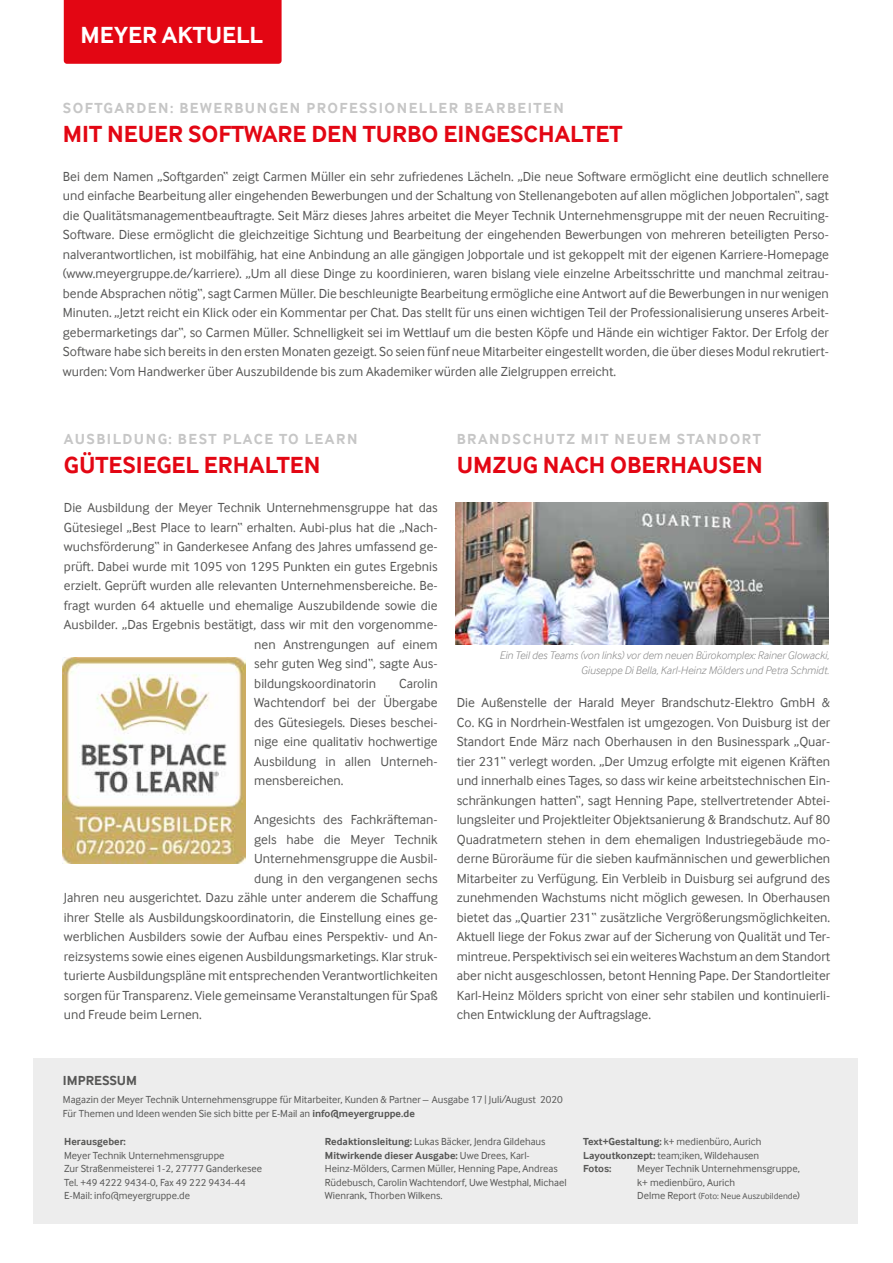
<style>
.page{position:relative;width:893px;height:1263px;background:#fff}
.page>*{position:absolute;margin:0;border:0;box-sizing:border-box;transform-origin:0 0}
.t1{font:700 24px "Inter Face";color:#e30613}
.t2{font:700 24px "Inter Face";color:#fff}
.t3{font:700 15px "Inter Face";letter-spacing:.1em;color:#c6c6c6}
.t4{font:13.5px/19.5px "Inter Face";color:#575756;text-align:justify}
.t5{font:700 13.5px "Inter Face";color:#575756}
.t6{font:italic 300 11.25px/15px "Inter Face";color:#878787;text-align:right}
.t7{font:10.5px/13.5px "Inter Face";color:#575756}
.t8{font:700 10.5px "Inter Face";color:#575756}
.t9{font:9px "Inter Face";color:#575756}
.s1{font-weight:700}
.s2{font-size:10.5px}
</style>
<div class="page">
<div style="left:64px;top:0;width:218px;height:64px;background:#e30613"></div>
<div style="left:33px;top:1058px;width:824px;height:166px;background:#ededed"></div>
<img style="left:63px;top:658px;width:183px;height:206px">
<img style="left:455px;top:503px;width:374px;height:141px">
<h1 class="t2" style="left:81px;top:21px;width:184px">MEYER AKTUELL</h1>
<p class="t3" style="left:63px;top:99px;width:503px">SOFTGARDEN: BEWERBUNGEN PROFESSIONELLER BEARBEITEN</p>
<h1 class="t1" style="left:63px;top:120px;width:561px">MIT NEUER SOFTWARE DEN TURBO EINGESCHALTET</h1>
<p class="t4" style="left:63px;top:166px;width:767px">Bei dem Namen „Softgarden“ zeigt Carmen Müller ein sehr zufriedenes Lächeln. „Die neue Software ermöglicht eine deutlich schnellere und einfache Bearbeitung aller eingehenden Bewerbungen und der Schaltung von Stellenangeboten auf allen möglichen Jobportalen“, sagt die Qualitätsmanagementbeauftragte. Seit März dieses Jahres arbeitet die Meyer Technik Unternehmensgruppe mit der neuen Recruiting-Software. Diese ermöglicht die gleichzeitige Sichtung und Bearbeitung der eingehenden Bewerbungen von mehreren beteiligten Perso&shy;nalverantwortlichen, ist mobilfähig, hat eine Anbindung an alle gängigen Jobportale und ist gekoppelt mit der eigenen Karriere-Homepage (www.meyergruppe.de/karriere). „Um all diese Dinge zu koordinieren, waren bislang viele einzelne Arbeitsschritte und manchmal zeitrau&shy;bende Absprachen nötig“, sagt Carmen Müller. Die beschleunigte Bearbeitung ermögliche eine Antwort auf die Bewerbungen in nur wenigen Minuten. „Jetzt reicht ein Klick oder ein Kommentar per Chat. Das stellt für uns einen wichtigen Teil der Professionalisierung unseres Arbeit&shy;gebermarketings dar“, so Carmen Müller. Schnelligkeit sei im Wettlauf um die besten Köpfe und Hände ein wichtiger Faktor. Der Erfolg der Software habe sich bereits in den ersten Monaten gezeigt. So seien fünf neue Mitarbeiter eingestellt worden, die über dieses Modul rekrutiert&shy;wurden: Vom Handwerker über Auszubildende bis zum Akademiker würden alle Zielgruppen erreicht.</p>
<p class="t3" style="left:64px;top:431px;width:295px">AUSBILDUNG: BEST PLACE TO LEARN</p>
<h1 class="t1" style="left:64px;top:451px;width:258px">GÜTESIEGEL ERHALTEN</h1>
<p class="t4" style="left:64px;top:498px;width:375px">Die Ausbildung der Meyer Technik Unternehmensgruppe hat das</p>
<p class="t4" style="left:64px;top:517px;width:375px">Gütesiegel „Best Place to learn“ erhalten. Aubi-plus hat die „Nach-</p>
<p class="t4" style="left:64px;top:537px;width:375px">wuchsförderung“ in Ganderkesee Anfang des Jahres umfassend ge-</p>
<p class="t4" style="left:64px;top:556px;width:375px">prüft. Dabei wurde mit 1095 von 1295 Punkten ein gutes Ergebnis</p>
<p class="t4" style="left:64px;top:576px;width:375px">erzielt. Geprüft wurden alle relevanten Unternehmensbereiche. Be-</p>
<p class="t4" style="left:64px;top:595px;width:375px">fragt wurden 64 aktuelle und ehemalige Auszubildende sowie die</p>
<p class="t4" style="left:64px;top:615px;width:375px">Ausbilder. „Das Ergebnis bestätigt, dass wir mit den vorgenomme-</p>
<p class="t4" style="left:254px;top:634px;width:185px">nen Anstrengungen auf einem</p>
<p class="t4" style="left:254px;top:654px;width:185px">sehr guten Weg sind“, sagte Aus-</p>
<p class="t4" style="left:254px;top:673px;width:123px">bildungskoordinatorin</p>
<p class="t4" style="left:254px;top:673px;width:185px;text-indent:145px">Carolin Wachtendorf bei der Übergabe des Gütesiegels. Dieses beschei&shy;nige eine qualitativ hochwertige Ausbildung in allen Unterneh&shy;mensbereichen.</p>
<p class="t4" style="left:254px;top:810px;width:185px">Angesichts des Fachkräfteman-</p>
<p class="t4" style="left:254px;top:829px;width:185px">gels habe die Meyer Technik</p>
<p class="t4" style="left:254px;top:849px;width:185px">Unternehmensgruppe die Ausbil-</p>
<p class="t4" style="left:254px;top:868px;width:185px">dung in den vergangenen sechs</p>
<p class="t4" style="left:64px;top:888px;width:375px">Jahren neu ausgerichtet. Dazu zähle unter anderem die Schaffung</p>
<p class="t4" style="left:64px;top:907px;width:375px">ihrer Stelle als Ausbildungskoordinatorin, die Einstellung eines ge-</p>
<p class="t4" style="left:64px;top:927px;width:375px">werblichen Ausbilders sowie der Aufbau eines Perspektiv- und An-</p>
<p class="t4" style="left:64px;top:946px;width:375px">reizsystems sowie eines eigenen Ausbildungsmarketings. Klar struk-</p>
<p class="t4" style="left:64px;top:966px;width:375px">turierte Ausbildungspläne mit entsprechenden Verantwortlichkeiten</p>
<p class="t4" style="left:64px;top:985px;width:375px">sorgen für Transparenz. Viele gemeinsame Veranstaltungen für Spaß</p>
<p class="t4" style="left:64px;top:1005px;width:139px">und Freude beim Lernen.</p>
<p class="t3" style="left:457px;top:431px;width:306px">BRANDSCHUTZ MIT NEUEM STANDORT</p>
<h1 class="t1" style="left:457px;top:451px;width:307px">UMZUG NACH OBERHAUSEN</h1>
<p class="t6" style="left:500px;top:647px;width:331px">Ein Teil des Teams (von links) vor dem neuen Bürokomplex: Rainer Glowacki,<br>Giuseppe Di Bella, Karl-Heinz Mölders und Petra Schmidt.</p>
<p class="t4" style="left:457px;top:693px;width:375px">Die Außenstelle der Harald Meyer Brandschutz-Elektro GmbH &amp; Co. KG in Nordrhein-Westfalen ist umgezogen. Von Duisburg ist der Standort Ende März nach Oberhausen in den Businesspark „Quar&shy;tier 231“ verlegt worden. „Der Umzug erfolgte mit eigenen Kräften und innerhalb eines Tages, so dass wir keine arbeitstechnischen Ein&shy;schränkungen hatten“, sagt Henning Pape, stellvertretender Abtei&shy;lungsleiter und Projektleiter Objektsanierung &amp; Brandschutz. Auf 80<br>Quadratmetern stehen in dem ehemaligen Industriegebäude mo&shy;derne Büroräume für die sieben kaufmännischen und gewerblichen Mitarbeiter zu Verfügung. Ein Verbleib in Duisburg sei aufgrund des zunehmenden Wachstums nicht möglich gewesen. In Oberhausen bietet das „Quartier 231“ zusätzliche Vergrößerungsmöglichkeiten.<br>Aktuell liege der Fokus zwar auf der Sicherung von Qualität und Ter&shy;mintreue. Perspektivisch sei ein weiteres Wachstum an dem Standort aber nicht ausgeschlossen, betont Henning Pape. Der Standortleiter Karl-Heinz Mölders spricht von einer sehr stabilen und kontinuierli&shy;chen Entwicklung der Auftragslage.</p>
<p class="t5" style="left:63px;top:1073px;width:76px">IMPRESSUM</p>
<p class="t7" style="left:63px;top:1093px;width:501px">Magazin der Meyer Technik Unternehmensgruppe für Mitarbeiter, Kunden &amp; Partner – Ausgabe 17 | Juli/August 2020<br>Für Themen und Ideen wenden Sie sich bitte per E-Mail an <span class="s1">info@meyergruppe.de</span></p>
<p class="t8" style="left:64px;top:1135px;width:63px">Herausgeber:</p>
<p class="t7" style="left:64px;top:1148px;width:199px">Meyer Technik Unternehmensgruppe<br>Zur Straßenmeisterei 1-2, 27777 Ganderkesee Tel. +49 4222 9434-0, Fax 49 222 9434-44<br>E-Mail: info@meyergruppe.de</p>
<p class="t7" style="left:325px;top:1135px;width:243px"><span class="s1">Redaktionsleitung:</span> Lukas Bäcker, Jendra Gildehaus <span class="s1">Mitwirkende dieser Ausgabe:</span> Uwe Drees, Karl-Heinz-Mölders, Carmen Müller, Henning Pape, Andreas Rüdebusch, Carolin Wachtendorf, Uwe Westphal, Michael Wienrank, Thorben Wilkens.</p>
<p class="t7" style="left:583px;top:1135px;width:180px"><span class="s1">Text+Gestaltung:</span> k+ medienbüro, Aurich<br><span class="s1">Layoutkonzept:</span> team;iken, Wildehausen<br><span class="s1">Fotos:</span></p>
<p class="t7" style="left:637px;top:1162px;width:164px">Meyer Technik Unternehmensgruppe, k+ medienbüro, Aurich</p>
<p class="t9" style="left:637px;top:1191px;width:164px"><span class="s2">Delme Report</span> (Foto: Neue Auszubildende<span class="s2">)</span></p>
</div>
